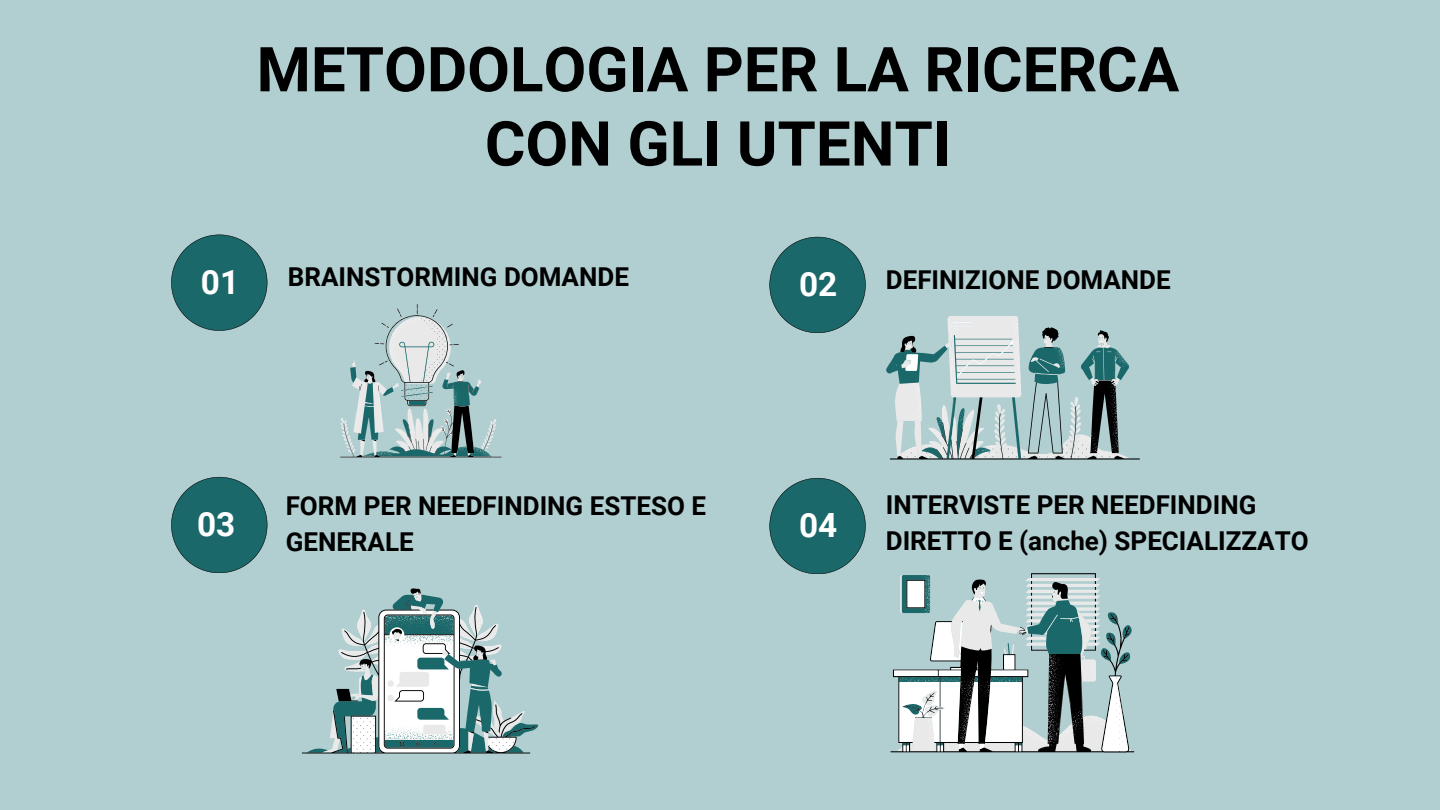
<style>
.page{position:relative;width:1440px;height:810px;background:#b1ced0}
.page>*{position:absolute;margin:0;border:0;box-sizing:border-box;transform-origin:0 0}
.t1{font:700 62px/74.2px "Roboto";color:#000;text-align:center}
.t2{font:700 33.4px "Roboto";color:#fff}
.t3{font:700 26px/36px "Roboto";color:#000}
</style>
<div class="page">
<svg style="left:171px;top:235px;width:96px;height:96px"></svg>
<svg style="left:171px;top:477px;width:96px;height:96px"></svg>
<svg style="left:769px;top:237px;width:96px;height:96px"></svg>
<svg style="left:769px;top:478px;width:96px;height:96px"></svg>
<svg style="left:886px;top:316px;width:254px;height:144px"></svg>
<svg style="left:340px;top:304px;width:161px;height:153px"></svg>
<svg style="left:302px;top:588px;width:237px;height:165px"></svg>
<svg style="left:890px;top:573px;width:245px;height:179px"></svg>
<h2 class="t1" style="left:257px;top:33px;width:924px">METODOLOGIA PER LA RICERCA<br>CON GLI UTENTI</h2>
<h1 class="t2" style="left:201px;top:263px;width:40px">01</h1>
<p class="t3" style="left:288px;top:260px;width:343px">BRAINSTORMING DOMANDE</p>
<p class="t2" style="left:799px;top:265px;width:40px">02</p>
<p class="t3" style="left:886px;top:262px;width:286px">DEFINIZIONE DOMANDE</p>
<p class="t2" style="left:197px;top:505px;width:40px">03</p>
<h2 class="t3" style="left:286px;top:488px;width:422px">FORM PER NEEDFINDING ESTESO E<br>GENERALE</h2>
<p class="t2" style="left:799px;top:506px;width:40px">04</p>
<p class="t3" style="left:886px;top:487px;width:424px">INTERVISTE PER NEEDFINDING<br>DIRETTO E (anche) SPECIALIZZATO</p>
</div>
